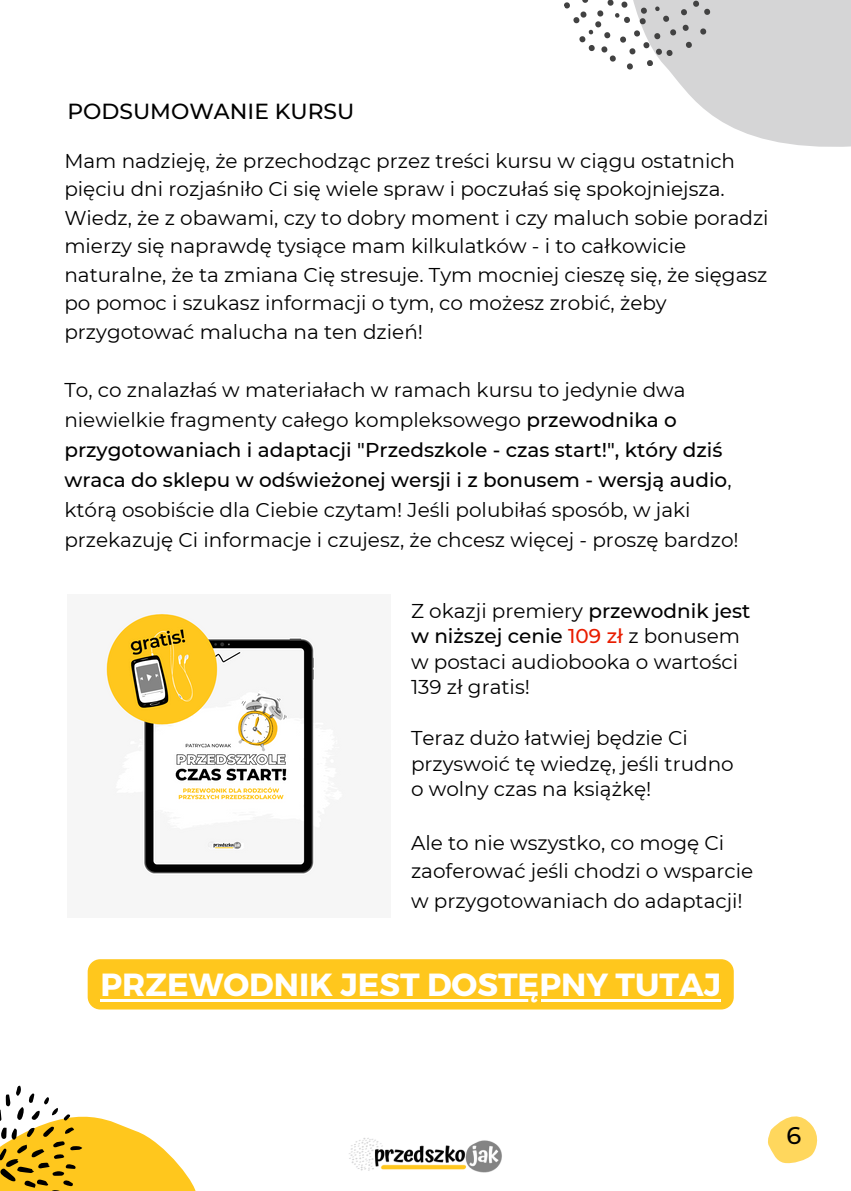
<style>
.page{position:relative;width:851px;height:1191px;background:#fff}
.page>*{position:absolute;margin:0;border:0;box-sizing:border-box;transform-origin:0 0}
.t1{font:700 32px "Montserrat";color:#fff}
.t2{font:500 24px "Montserrat";color:#000}
.t3{font:500 21.8px "Montserrat";color:#000}
.t4{font:20px/28.4px "Montserrat";color:#000}
.t5{font:500 20px "Montserrat";color:#000}
.s1{font-weight:500}
.s2{color:#e91d00}
.s3{font-weight:400}
</style>
<div class="page">
<svg style="left:670px;top:0;width:180px;height:147px;background:#dbdbdc"></svg>
<svg style="left:564px;top:0;width:151px;height:71px"></svg>
<img style="left:349px;top:1138px;width:153px;height:35px">
<svg style="left:768px;top:1116px;width:48px;height:48px"></svg>
<svg style="left:0;top:1085px;width:196px;height:105px"></svg>
<img style="left:104px;top:612px;width:237px;height:264px">
<div style="left:88px;top:959px;width:645px;height:51px;background:#ffc71d;border-radius:13px"></div>
<hr style="left:100px;top:999px;width:620px;height:3px;background:#fff">
<p class="t3" style="left:67px;top:98px;width:288px">PODSUMOWANIE KURSU</p>
<p class="t4" style="left:64px;top:146px;width:705px">Mam nadzieję, że przechodząc przez treści kursu w ciągu ostatnich pięciu dni rozjaśniło Ci się wiele spraw i poczułaś się spokojniejsza.<br>Wiedz, że z obawami, czy to dobry moment i czy maluch sobie poradzi mierzy się naprawdę tysiące mam kilkulatków - i to całkowicie naturalne, że ta zmiana Cię stresuje. Tym mocniej cieszę się, że sięgasz po pomoc i szukasz informacji o tym, co możesz zrobić, żeby przygotować malucha na ten dzień!</p>
<p class="t4" style="left:64px;top:375px;width:675px;line-height:30px">To, co znalazłaś w materiałach w ramach kursu to jedynie dwa niewielkie fragmenty całego kompleksowego <span class="s1">przewodnika o przygotowaniach i adaptacji "Przedszkole - czas start!", który dziś wraca do sklepu w odświeżonej wersji i z bonusem - wersją audio</span>, którą osobiście dla Ciebie czytam! Jeśli polubiłaś sposób, w jaki przekazuję Ci informacje i czujesz, że chcesz więcej - proszę bardzo!</p>
<p class="t4" style="left:411px;top:596px;width:340px">Z okazji premiery <span class="s1">przewodnik jest</span></p>
<p class="t5" style="left:411px;top:624px;width:330px">w niższej cenie <span class="s2">109 zł</span> <span class="s3">z bonusem</span></p>
<p class="t4" style="left:411px;top:647px;width:328px">w postaci audiobooka o wartości</p>
<p class="t4" style="left:411px;top:673px;width:120px">139 zł gratis!</p>
<p class="t4" style="left:411px;top:725px;width:324px;line-height:25.4px">Teraz dużo łatwiej będzie Ci przyswoić tę wiedzę, jeśli trudno</p>
<p class="t4" style="left:411px;top:775px;width:242px">o wolny czas na książkę!</p>
<p class="t4" style="left:411px;top:829px;width:343px">Ale to nie wszystko, co mogę Ci zaoferować jeśli chodzi o wsparcie</p>
<p class="t4" style="left:411px;top:887px;width:333px">w przygotowaniach do adaptacji!</p>
<p class="t1" style="left:100px;top:963px;width:621px">PRZEWODNIK JEST DOSTĘPNY TUTAJ</p>
<p class="t2" style="left:786px;top:1121px;width:16px">6</p>
</div>
